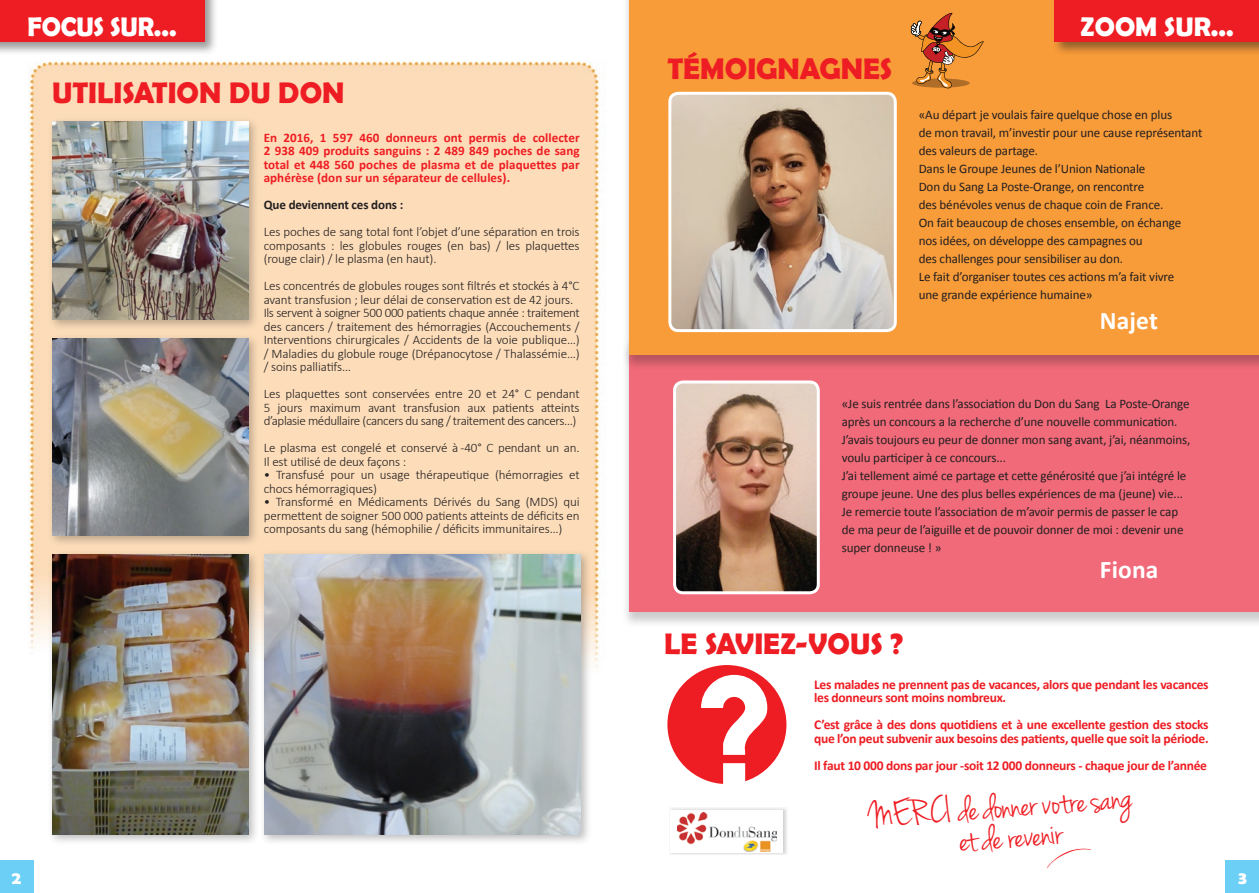
<style>
.page{position:relative;width:1259px;height:893px;background:#fff}
.page>*{position:absolute;margin:0;border:0;box-sizing:border-box;transform-origin:0 0}
.t1{font:39.3px/30.3px "Jenna Sue";color:#ee1d23;text-align:center}
.t2{font:600 30px "Berlin Sans";color:#ee1d23}
.t3{font:700 27px "Berlin Sans FB Demi";color:#fff;scale:.95 1}
.t4{font:700 27px "Berlin Sans FB Demi";color:#fff}
.t5{font:700 25.5px "Calibri";letter-spacing:.005em;color:#fff}
.t6{font:600 18px "Berlin Sans";color:#fff}
.t7{font:700 13.5px/13.5px "Calibri";letter-spacing:-.02em;color:#ee1d23}
.t8{font:300 13.05px/13.5px "Calibri";letter-spacing:-.01em;color:#231f20;text-align:justify}
.t9{font:13.05px/18px "Calibri";letter-spacing:-.01em;color:#231f20}
.t10{font:700 13.05px/13.5px "Calibri";letter-spacing:.005em;color:#ee1d23;text-align:justify}
.t11{font:700 13.05px "Calibri";letter-spacing:-.01em;color:#231f20}
</style>
<div class="page">
<div style="left:621px;top:338px;width:638px;height:290px;background:#231f20;opacity:.23"></div>
<div style="left:629px;top:338px;width:630px;height:274px;background:#f16a79"></div>
<div style="left:667px;top:665px;width:119px;height:119px;background:#ee1d23;border-radius:50%"></div>
<div style="left:28px;top:61px;width:573px;height:606px;background:#fdddb9"></div>
<div style="left:622px;top:0;width:637px;height:370px;background:#231f20;opacity:.28"></div>
<div style="left:629px;top:0;width:630px;height:354px;background:#f89b39"></div>
<div style="left:0;top:0;width:218px;height:56px;background:#231f20;opacity:.46"></div>
<div style="left:0;top:0;width:204px;height:41px;background:#ee1d23"></div>
<div style="left:1052px;top:0;width:207px;height:56px;background:#231f20;opacity:.49"></div>
<div style="left:1054px;top:0;width:205px;height:41px;background:#ee1d23"></div>
<div style="left:1225px;top:860px;width:34px;height:33px;background:#6bcff6"></div>
<div style="left:0;top:860px;width:33px;height:33px;background:#6bcff6"></div>
<div style="left:47px;top:117px;width:213px;height:214px;background:#231f20;opacity:.3"></div>
<img style="left:52px;top:122px;width:196px;height:198px">
<img style="left:672px;top:93px;width:223px;height:238px">
<div style="left:668px;top:92px;width:228px;height:240px;border:3px solid #fff;border-radius:9px"></div>
<svg style="left:910px;top:13px;width:73px;height:75px"></svg>
<div style="left:47px;top:333px;width:213px;height:214px;background:#231f20;opacity:.3"></div>
<img style="left:52px;top:338px;width:196px;height:198px">
<div style="left:47px;top:549px;width:213px;height:296px;background:#231f20;opacity:.3"></div>
<img style="left:52px;top:554px;width:196px;height:280px">
<div style="left:259px;top:549px;width:333px;height:296px;background:#231f20;opacity:.3"></div>
<img style="left:265px;top:554px;width:315px;height:280px">
<svg style="left:670px;top:808px;width:117px;height:47px"></svg>
<div style="left:670px;top:810px;width:113px;height:42px;background:#fff"></div>
<img style="left:677px;top:812px;width:100px;height:40px">
<svg style="left:701px;top:675px;width:66px;height:109px"></svg>
<svg style="left:1047px;top:848px;width:44px;height:21px"></svg>
<img style="left:676px;top:384px;width:140px;height:209px">
<div style="left:673px;top:380px;width:147px;height:214px;border:3px solid #fff;border-radius:9px"></div>
<h3 class="t3" style="left:28px;top:11px;width:32px">FOCUS</h3>
<h3 class="t3" style="left:110px;top:11px;width:71px">SUR...</h3>
<h3 class="t4" style="left:1080px;top:11px;width:155px">ZOOM SU R...</h3>
<h2 class="t2" style="left:52px;top:76px;width:294px">UTILISATION DU DON</h2>
<p class="t10" style="left:264px;top:131px;width:317px">En 2016, 1 597 460 donneurs ont permis de collecter 2 938 409 produits sanguins : 2 489 849 poches de sang total et 448 560 poches de plasma et de plaquettes par aphérèse (don sur un séparateur de cellules).</p>
<p class="t11" style="left:264px;top:196px;width:141px">Que deviennent ces dons :</p>
<p class="t8" style="left:264px;top:225px;width:317px">Les poches de sang total font l’objet d’une séparation en trois composants : les globules rouges (en bas) / les plaquettes (rouge clair) / le plasma (en haut).</p>
<p class="t8" style="left:264px;top:279px;width:317px;text-align:left">Les concentrés de globules rouges sont filtrés et stockés à 4°C avant transfusion ; leur délai de conservation est de 42 jours.<br>Ils servent à soigner 500 000 patients chaque année : traitement des cancers / traitement des hémorragies (Accouchements / Interventions chirurgicales / Accidents de la voie publique…) / Maladies du globule rouge (Drépanocytose / Thalassémie…) / soins palliatifs…</p>
<p class="t8" style="left:264px;top:387px;width:317px">Les plaquettes sont conservées entre 20 et 24° C pendant 5 jours maximum avant transfusion aux patients atteints d’aplasie médullaire (cancers du sang / traitement des cancers…)</p>
<p class="t8" style="left:264px;top:441px;width:317px">Le plasma est congelé et conservé à -40° C pendant un an.<br>Il est utilisé de deux façons :</p>
<p class="t8" style="left:264px;top:468px;width:317px">• Transfusé pour un usage thérapeutique (hémorragies et chocs hémorragiques)</p>
<p class="t8" style="left:264px;top:495px;width:317px">• Transformé en Médicaments Dérivés du Sang (MDS) qui permettent de soigner 500 000 patients atteints de déficits en composants du sang (hémophilie / déficits immunitaires…)</p>
<h2 class="t2" style="left:667px;top:51px;width:225px">TÉMOIGNAGNES</h2>
<p class="t9" style="left:918px;top:105px;width:285px">«Au départ je voulais faire quelque chose en plus<br>de mon travail, m’investir pour une cause représentant des valeurs de partage.<br>Dans le Groupe Jeunes de l’Union Nationale<br>Don du Sang La Poste-Orange, on rencontre<br>des bénévoles venus de chaque coin de France.<br>On fait beaucoup de choses ensemble, on échange nos idées, on développe des campagnes ou<br>des challenges pour sensibiliser au don.<br>Le fait d’organiser toutes ces actions m’a fait vivre<br>une grande expérience humaine»</p>
<h3 class="t5" style="left:1100px;top:305px;width:59px">Najet</h3>
<p class="t9" style="left:841px;top:394px;width:350px">«Je suis rentrée dans l’association du Don du Sang La Poste-Orange après un concours a la recherche d’une nouvelle communication.<br>J’avais toujours eu peur de donner mon sang avant, j’ai, néanmoins, voulu participer à ce concours...<br>J’ai tellement aimé ce partage et cette générosité que j’ai intégré le groupe jeune. Une des plus belles expériences de ma (jeune) vie...<br>Je remercie toute l’association de m’avoir permis de passer le cap de ma peur de l’aiguille et de pouvoir donner de moi : devenir une super donneuse ! »</p>
<h3 class="t5" style="left:1100px;top:553px;width:60px">Fiona</h3>
<h2 class="t2" style="left:664px;top:626px;width:240px">LE SAVIEZ-VOUS ?</h2>
<p class="t7" style="left:814px;top:678px;width:396px">Les malades ne prennent pas de vacances, alors que pendant les vacances les donneurs sont moins nombreux.</p>
<p class="t7" style="left:814px;top:718px;width:396px">C’est grâce à des dons quotidiens et à une excellente gestion des stocks que l’on peut subvenir aux besoins des patients, quelle que soit la période.</p>
<p class="t7" style="left:814px;top:759px;width:394px">Il faut 10 000 dons par jour -soit 12 000 donneurs - chaque jour de l’année</p>
<h1 class="t1" style="left:868px;top:805px;width:265px;rotate:-5deg">MERCI de donner votre sang et de revenir</h1>
<h3 class="t6" style="left:12px;top:867px;width:11px">2</h3>
<h3 class="t6" style="left:1238px;top:867px;width:10px">3</h3>
</div>
